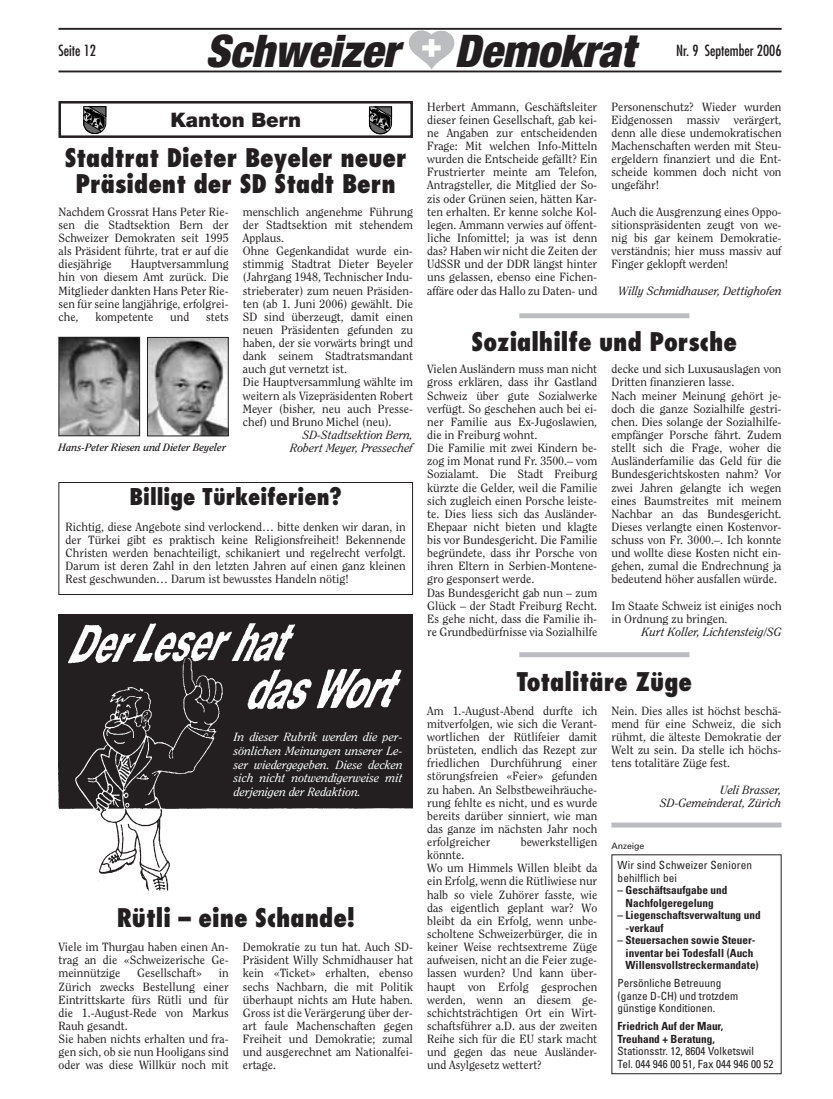
<style>
.page{position:relative;width:833px;height:1099px;background:#fff}
.page>*{position:absolute;margin:0;border:0;box-sizing:border-box;transform-origin:0 0}
.t1{font:italic 900 condensed 45px "Helvetica Neue";color:#231f20}
.t2{font:800 condensed 25px/26.2px "Futura";color:#231f20;text-align:center}
.t3{font:800 condensed 22.5px "Futura";color:#231f20}
.t4{font:900 20px "Helvetica Neue";color:#231f20}
.t5{font:condensed 15px "Futura";color:#231f20}
.t6{font:11.88px/13.1px "Clearface";color:#231f20;text-align:justify}
.t7{font:italic 11.88px/13.8px "Clearface";color:#fff;text-align:justify}
.t8{font:italic 11.88px/13.1px "Clearface";color:#231f20;text-align:right}
.t9{font:700 condensed 11.25px/12.5px "Univers";color:#231f20}
.t10{font:condensed 11.25px/12.5px "Univers";color:#231f20}
.t11{font:italic 700 10.62px "Clearface";color:#231f20}
.t12{font:8.75px "Univers";color:#231f20}
</style>
<div class="page">
<img style="left:58px;top:614px;width:355px;height:276px">
<div style="left:234px;top:732px;width:169px;height:69px;background:#231f20"></div>
<hr style="left:58px;top:28px;width:723px;height:2px;background:#231f20">
<hr style="left:58px;top:71px;width:723px;height:1px;background:#231f20">
<svg style="left:409px;top:30px;width:45px;height:39px"></svg>
<div style="left:519px;top:652px;width:170px;height:5px;background:#bcbdc0"></div>
<div style="left:611px;top:822px;width:170px;height:5px;background:#bcbdc0"></div>
<div style="left:519px;top:313px;width:170px;height:5px;background:#bcbdc0"></div>
<div style="left:58px;top:482px;width:355px;height:113px;border:1px solid #231f20"></div>
<img style="left:149px;top:339px;width:78px;height:95px">
<div style="left:147px;top:337px;width:82px;height:99px;border:1px solid #231f20"></div>
<img style="left:60px;top:339px;width:78px;height:95px">
<div style="left:58px;top:337px;width:82px;height:99px;border:1px solid #231f20"></div>
<div style="left:365px;top:101px;width:32px;height:34px;background:linear-gradient(to right,#fff,#fff)"></div>
<svg style="left:369px;top:107px;width:23px;height:27px"></svg>
<svg style="left:83px;top:106px;width:23px;height:28px"></svg>
<div style="left:58px;top:101px;width:355px;height:37px;border:2px solid #231f20"></div>
<p class="t5" style="left:58px;top:43px;width:39px">Seite 12</p>
<h1 class="t1" style="left:205px;top:35px;width:431px">Schweizer Demokrat</h1>
<p class="t5" style="left:676px;top:43px;width:107px">Nr. 9 September 2006</p>
<h3 class="t4" style="left:170px;top:113px;width:132px">Kanton Bern</h3>
<h2 class="t2" style="left:65px;top:147px;width:343px">Stadtrat Dieter Beyeler neuer<br>Präsident der SD Stadt Bern</h2>
<p class="t6" style="left:58px;top:206px;width:172px">Nachdem Grossrat Hans Peter Rie&shy;sen die Stadtsektion Bern der Schweizer Demokraten seit 1995 als Präsident führte, trat er auf die diesjährige</p>
<p class="t6" style="left:58px;top:258px;width:172px;text-indent:72px">Hauptversammlung hin von diesem Amt zurück. Die Mitglieder dankten Hans Peter Rie&shy;sen für seine langjährige, erfolgrei&shy;che,</p>
<p class="t6" style="left:95px;top:311px;width:60px">kompetente</p>
<p class="t6" style="left:170px;top:311px;width:21px">und</p>
<p class="t6" style="left:206px;top:311px;width:24px">stets</p>
<p class="t11" style="left:58px;top:443px;width:169px">Hans-Peter Riesen und Dieter Beyeler</p>
<p class="t6" style="left:243px;top:206px;width:172px;text-align:left">menschlich angenehme Führung der Stadtsektion mit stehendem<br>Applaus.<br>Ohne Gegenkandidat wurde ein&shy;stimmig Stadtrat Dieter Beyeler (Jahrgang 1948, Technischer Indu&shy;strieberater) zum neuen Präsiden&shy;ten (ab 1. Juni 2006) gewählt. Die<br>SD sind überzeugt, damit einen neuen Präsidenten gefunden zu haben, der sie vorwärts bringt und dank seinem Stadtratsmandant auch gut vernetzt ist.<br>Die Hauptversammlung wählte im weitern als Vizepräsidenten Robert<br>Meyer (bisher, neu auch Presse&shy;chef) und Bruno Michel (neu).</p>
<p class="t8" style="left:290px;top:429px;width:124px">SD-Stadtsektion Bern,<br>Robert Meyer, Pressechef</p>
<h3 class="t3" style="left:129px;top:487px;width:214px">Billige Türkeiferien?</h3>
<p class="t6" style="left:66px;top:521px;width:342px">Richtig, diese Angebote sind verlockend… bitte denken wir daran, in der Türkei gibt es praktisch keine Religionsfreiheit! Bekennende Christen werden benachteiligt, schikaniert und regelrecht verfolgt.<br>Darum ist deren Zahl in den letzten Jahren auf einen ganz kleinen Rest geschwunden… Darum ist bewusstes Handeln nötig!</p>
<p class="t6" style="left:427px;top:101px;width:172px">Herbert Ammann, Geschäftsleiter dieser feinen Gesellschaft, gab kei&shy;ne Angaben zur entscheidenden Frage: Mit welchen Info-Mitteln wurden die Entscheide gefällt? Ein Frustrierter meinte am Telefon, Antragsteller, die Mitglied der So&shy;zis oder Grünen seien, hätten Kar&shy;ten erhalten. Er kenne solche Kol&shy;legen. Ammann verwies auf öffent&shy;liche Infomittel; ja was ist denn das? Haben wir nicht die Zeiten der UdSSR und der DDR längst hinter uns gelassen, ebenso eine Fichen&shy;affäre oder das Hallo zu Daten- und</p>
<p class="t6" style="left:611px;top:101px;width:172px">Personenschutz? Wieder wurden Eidgenossen massiv verärgert, denn alle diese undemokratischen Machenschaften werden mit Steu&shy;ergeldern finanziert und die Ent&shy;scheide kommen doch nicht von ungefähr!</p>
<p class="t6" style="left:611px;top:206px;width:172px">Auch die Ausgrenzung eines Oppo&shy;sitionspräsidenten zeugt von we&shy;nig bis gar keinem Demokratie&shy;verständnis; hier muss massiv auf Finger geklopft werden!</p>
<p class="t8" style="left:618px;top:285px;width:165px">Willy Schmidhauser, Dettighofen</p>
<h2 class="t2" style="left:471px;top:331px;width:267px">Sozialhilfe und Porsche</h2>
<p class="t6" style="left:427px;top:363px;width:172px;text-align:left">Vielen Ausländern muss man nicht gross erklären, dass ihr Gastland<br>Schweiz über gute Sozialwerke verfügt. So geschehen auch bei ei&shy;ner Familie aus Ex-Jugoslawien, die in Freiburg wohnt.<br>Die Familie mit zwei Kindern be&shy;zog im Monat rund Fr. 3500.– vom<br>Sozialamt. Die Stadt Freiburg kürzte die Gelder, weil die Familie sich zugleich einen Porsche leiste&shy;te. Dies liess sich das Ausländer-<br>Ehepaar nicht bieten und klagte bis vor Bundesgericht. Die Familie begründete, dass ihr Porsche von ihren Eltern in Serbien-Montene&shy;gro gesponsert werde.<br>Das Bundesgericht gab nun – zum<br>Glück – der Stadt Freiburg Recht.<br>Es gehe nicht, dass die Familie ih&shy;re Grundbedürfnisse via Sozialhilfe</p>
<p class="t6" style="left:611px;top:363px;width:172px;text-align:left">decke und sich Luxusauslagen von<br>Dritten finanzieren lasse.<br>Nach meiner Meinung gehört je&shy;doch die ganze Sozialhilfe gestri&shy;chen. Dies solange der Sozialhilfe&shy;empfänger Porsche fährt. Zudem stellt sich die Frage, woher die<br>Ausländerfamilie das Geld für die<br>Bundesgerichtskosten nahm? Vor zwei Jahren gelangte ich wegen eines Baumstreites mit meinem<br>Nachbar an das Bundesgericht.<br>Dieses verlangte einen Kostenvor&shy;schuss von Fr. 3000.–. Ich konnte und wollte diese Kosten nicht ein&shy;gehen, zumal die Endrechnung ja bedeutend höher ausfallen würde.</p>
<p class="t6" style="left:611px;top:600px;width:172px">Im Staate Schweiz ist einiges noch in Ordnung zu bringen.</p>
<p class="t8" style="left:641px;top:626px;width:141px">Kurt Koller, Lichtensteig/SG</p>
<p class="t7" style="left:234px;top:730px;width:170px">In dieser Rubrik werden die per&shy;sönlichen Meinungen unserer Le&shy;ser wiedergegeben. Diese decken sich nicht notwendigerweise mit derjenigen der Redaktion.</p>
<h2 class="t2" style="left:117px;top:907px;width:239px">Rütli – eine Schande!</h2>
<p class="t6" style="left:58px;top:941px;width:172px">Viele im Thurgau haben einen An&shy;trag an die «Schweizerische Ge&shy;meinnützige</p>
<p class="t6" style="left:243px;top:941px;width:172px">Demokratie zu tun hat. Auch SD-Präsident Willy Schmidhauser hat kein «Ticket» erhalten, ebenso sechs Nachbarn, die mit Politik überhaupt nichts am Hute haben.<br>Gross ist die Verärgerung über der&shy;art faule Machenschaften gegen Freiheit und Demokratie; zumal und ausgerechnet am Nationalfei&shy;ertage.</p>
<p class="t6" style="left:137px;top:967px;width:66px">Gesellschaft»</p>
<p class="t6" style="left:58px;top:967px;width:172px;text-align:left;text-indent:160px">in<br>Zürich zwecks Bestellung einer<br>Eintrittskarte fürs Rütli und für die 1.-August-Rede von Markus<br>Rauh gesandt.<br>Sie haben nichts erhalten und fra&shy;gen sich, ob sie nun Hooligans sind oder was diese Willkür noch mit</p>
<h2 class="t2" style="left:516px;top:670px;width:177px">Totalitäre Züge</h2>
<p class="t6" style="left:427px;top:704px;width:172px">Am 1.-August-Abend durfte ich mitverfolgen, wie sich die Verant&shy;wortlichen der Rütlifeier damit brüsteten, endlich das Rezept zur friedlichen Durchführung einer störungsfreien «Feier» gefunden zu haben. An Selbstbeweihräuche&shy;rung fehlte es nicht, und es wurde bereits darüber sinniert, wie man das ganze im nächsten Jahr noch erfolgreicher</p>
<p class="t6" style="left:611px;top:705px;width:172px">Nein. Dies alles ist höchst beschä&shy;mend für eine Schweiz, die sich rühmt, die älteste Demokratie der Welt zu sein. Da stelle ich höchs&shy;tens totalitäre Züge fest.</p>
<p class="t8" style="left:660px;top:783px;width:123px">Ueli Brasser,<br>SD-Gemeinderat, Zürich</p>
<p class="t6" style="left:521px;top:836px;width:78px">bewerkstelligen</p>
<p class="t6" style="left:427px;top:849px;width:172px;text-align:left">könnte.<br>Wo um Himmels Willen bleibt da ein Erfolg, wenn die Rütliwiese nur halb so viele Zuhörer fasste, wie das eigentlich geplant war? Wo bleibt da ein Erfolg, wenn unbe&shy;scholtene Schweizerbürger, die in keiner Weise rechtsextreme Züge aufweisen, nicht an die Feier zuge&shy;lassen wurden? Und kann über&shy;haupt von Erfolg gesprochen werden, wenn an diesem ge&shy;schichtsträchtigen Ort ein Wirt&shy;schaftsführer a.D. aus der zweiten<br>Reihe sich für die EU stark macht und gegen das neue Ausländer&shy;und Asylgesetz wettert?</p>
<p class="t12" style="left:611px;top:843px;width:35px">Anzeige</p>
<p class="t10" style="left:617px;top:860px;width:136px">Wir sind Schweizer Senioren behilflich bei</p>
<p class="t9" style="left:617px;top:885px;width:111px;text-align:center">– Geschäftsaufgabe und<br>Nachfolgeregelung</p>
<p class="t9" style="left:625px;top:910px;width:136px;text-indent:-8px">– Liegenschaftsverwaltung und -verkauf</p>
<p class="t9" style="left:625px;top:935px;width:135px;text-indent:-8px">– Steuersachen sowie Steuer&shy;inventar bei Todesfall (Auch<br>Willensvollstreckermandate)</p>
<p class="t10" style="left:617px;top:978px;width:122px">Persönliche Betreuung (ganze D-CH) und trotzdem günstige Konditionen.</p>
<p class="t9" style="left:617px;top:1020px;width:107px">Friedrich Auf der Maur,<br>Treuhand + Beratung,</p>
<p class="t10" style="left:617px;top:1045px;width:157px">Stationsstr. 12, 8604 Volketswil<br>Tel. 044 946 00 51, Fax 044 946 00 52</p>
</div>
